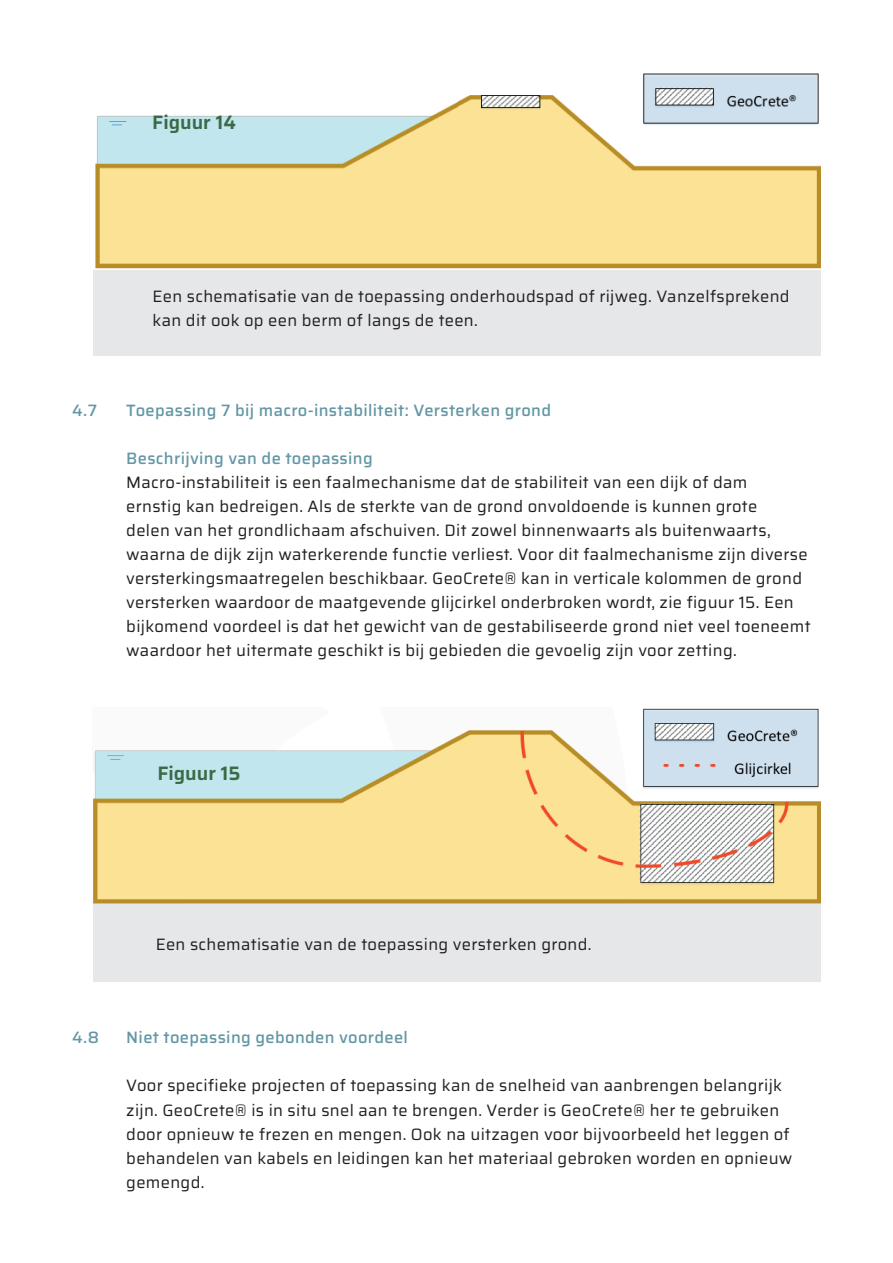
<style>
.page{position:relative;width:893px;height:1263px;background:#fff}
.page>*{position:absolute;margin:0;border:0;box-sizing:border-box;transform-origin:0 0}
.t1{font:600 19.5px "Saira";color:#3b6a48}
.t2{font:16.5px/24px "Saira";letter-spacing:.02em;color:#231f20}
.t3{font:500 16.5px "Saira";letter-spacing:.02em;color:#6397a5}
</style>
<div class="page">
<img style="left:93px;top:708px;width:728px;height:196px">
<div style="left:94px;top:904px;width:727px;height:77px;background:#e6e7e9"></div>
<div style="left:94px;top:251px;width:727px;height:104px;background:#e6e7e9"></div>
<img style="left:94px;top:73px;width:727px;height:197px">
<p class="t1" style="left:152px;top:107px;width:85px">Figuur 14</p>
<p class="t2" style="left:153px;top:284px;width:638px">Een schematisatie van de toepassing onderhoudspad of rijweg. Vanzelfsprekend kan dit ook op een berm of langs de teen.</p>
<p class="t3" style="left:72px;top:398px;width:26px">4.7</p>
<p class="t3" style="left:126px;top:398px;width:426px">Toepassing 7 bij macro-instabiliteit: Versterken grond</p>
<p class="t3" style="left:126px;top:446px;width:248px">Beschrijving van de toepassing</p>
<p class="t2" style="left:126px;top:470px;width:686px">Macro-instabiliteit is een faalmechanisme dat de stabiliteit van een dijk of dam<br>ernstig kan bedreigen. Als de sterkte van de grond onvoldoende is kunnen grote<br>delen van het grondlichaam afschuiven. Dit zowel binnenwaarts als buitenwaarts, waarna de dijk zijn waterkerende functie verliest. Voor dit faalmechanisme zijn diverse versterkingsmaatregelen beschikbaar. GeoCrete® kan in verticale kolommen de grond versterken waardoor de maatgevende glijcirkel onderbroken wordt, zie figuur 15. Een bijkomend voordeel is dat het gewicht van de gestabiliseerde grond niet veel toeneemt waardoor het uitermate geschikt is bij gebieden die gevoelig zijn voor zetting.</p>
<p class="t1" style="left:157px;top:758px;width:85px">Figuur 15</p>
<p class="t2" style="left:156px;top:932px;width:437px">Een schematisatie van de toepassing versterken grond.</p>
<p class="t3" style="left:72px;top:1025px;width:28px">4.8</p>
<p class="t3" style="left:126px;top:1025px;width:283px">Niet toepassing gebonden voordeel</p>
<p class="t2" style="left:126px;top:1073px;width:668px">Voor specifieke projecten of toepassing kan de snelheid van aanbrengen belangrijk zijn. GeoCrete® is in situ snel aan te brengen. Verder is GeoCrete® her te gebruiken door opnieuw te frezen en mengen. Ook na uitzagen voor bijvoorbeeld het leggen of behandelen van kabels en leidingen kan het materiaal gebroken worden en opnieuw gemengd.</p>
</div>
